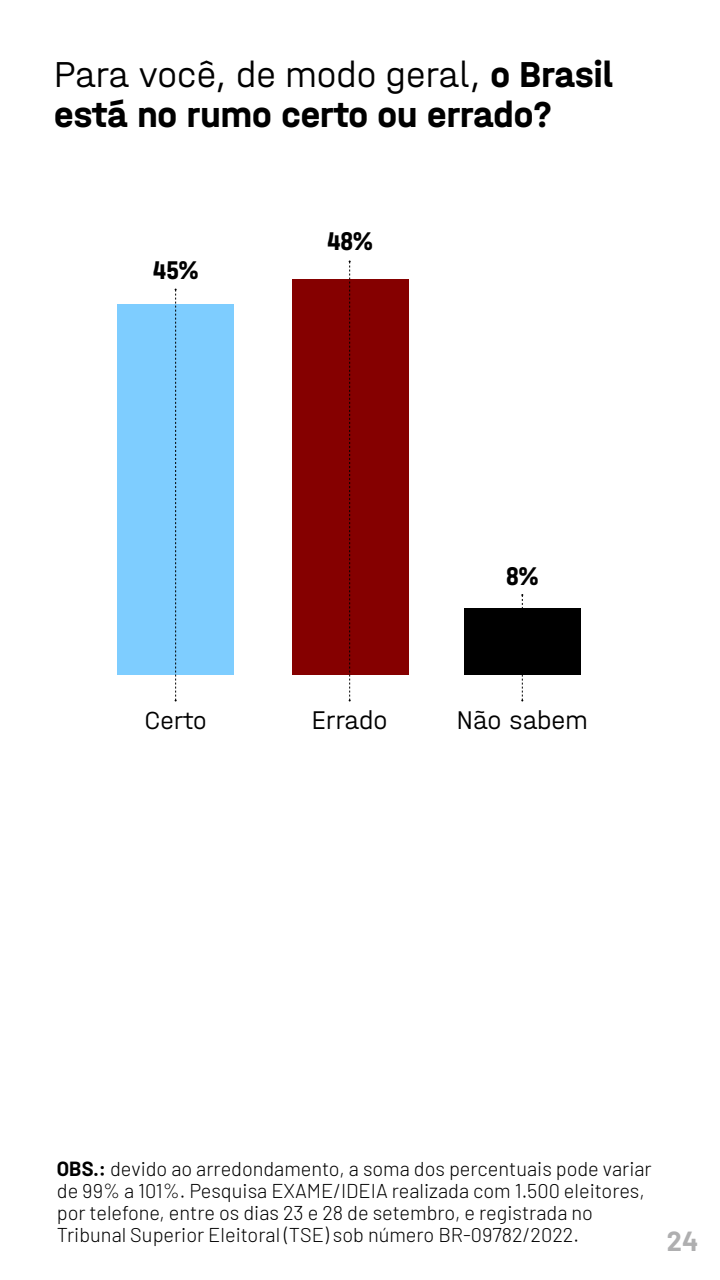
<style>
.page{position:relative;width:720px;height:1280px;background:#fff}
.page>*{position:absolute;margin:0;border:0;box-sizing:border-box;transform-origin:0 0}
.t1{font:700 38px/40px "Halvar Mittel";color:#000}
.t2{font:300 27px "Halvar Mittel";color:#000}
.t3{font:700 27px "Halvar Eng";color:#000}
.t4{font:700 27px "Barlow";color:#afafb0}
.t5{font:300 26px "Halvar Mittel";color:#000}
.t6{font:300 20px/22px "Barlow";color:#000}
.s1{font-weight:300}
.s2{font-weight:700}
</style>
<div class="page">
<div style="left:464px;top:608px;width:117px;height:67px;background:#000"></div>
<div style="left:293px;top:279px;width:116px;height:396px;background:#850000"></div>
<div style="left:117px;top:304px;width:117px;height:371px;background:#7ecdff"></div>
<svg style="left:521px;top:594px;width:2px;height:108px"></svg>
<svg style="left:349px;top:260px;width:2px;height:442px"></svg>
<svg style="left:175px;top:289px;width:2px;height:413px"></svg>
<h1 class="t1" style="left:54px;top:54px;width:560px"><span class="s1">Para você, de modo geral,</span> o Brasil está no rumo certo ou errado?</h1>
<h2 class="t3" style="left:153px;top:254px;width:47px">45%</h2>
<h2 class="t3" style="left:327px;top:224px;width:47px">48%</h2>
<h3 class="t5" style="left:145px;top:705px;width:64px">Certo</h3>
<h2 class="t2" style="left:312px;top:704px;width:77px">Errado</h2>
<h2 class="t3" style="left:506px;top:560px;width:34px">8%</h2>
<h2 class="t2" style="left:457px;top:704px;width:132px">Não sabem</h2>
<p class="t6" style="left:57px;top:1156px;width:596px"><span class="s2">OBS.:</span> devido ao arredondamento, a soma dos percentuais pode variar de 99% a 101%. Pesquisa EXAME/IDEIA realizada com 1.500 eleitores, por telefone, entre os dias 23 e 28 de setembro, e registrada no Tribunal Superior Eleitoral (TSE) sob número BR-09782/2022.</p>
<h2 class="t4" style="left:667px;top:1221px;width:33px">24</h2>
</div>
